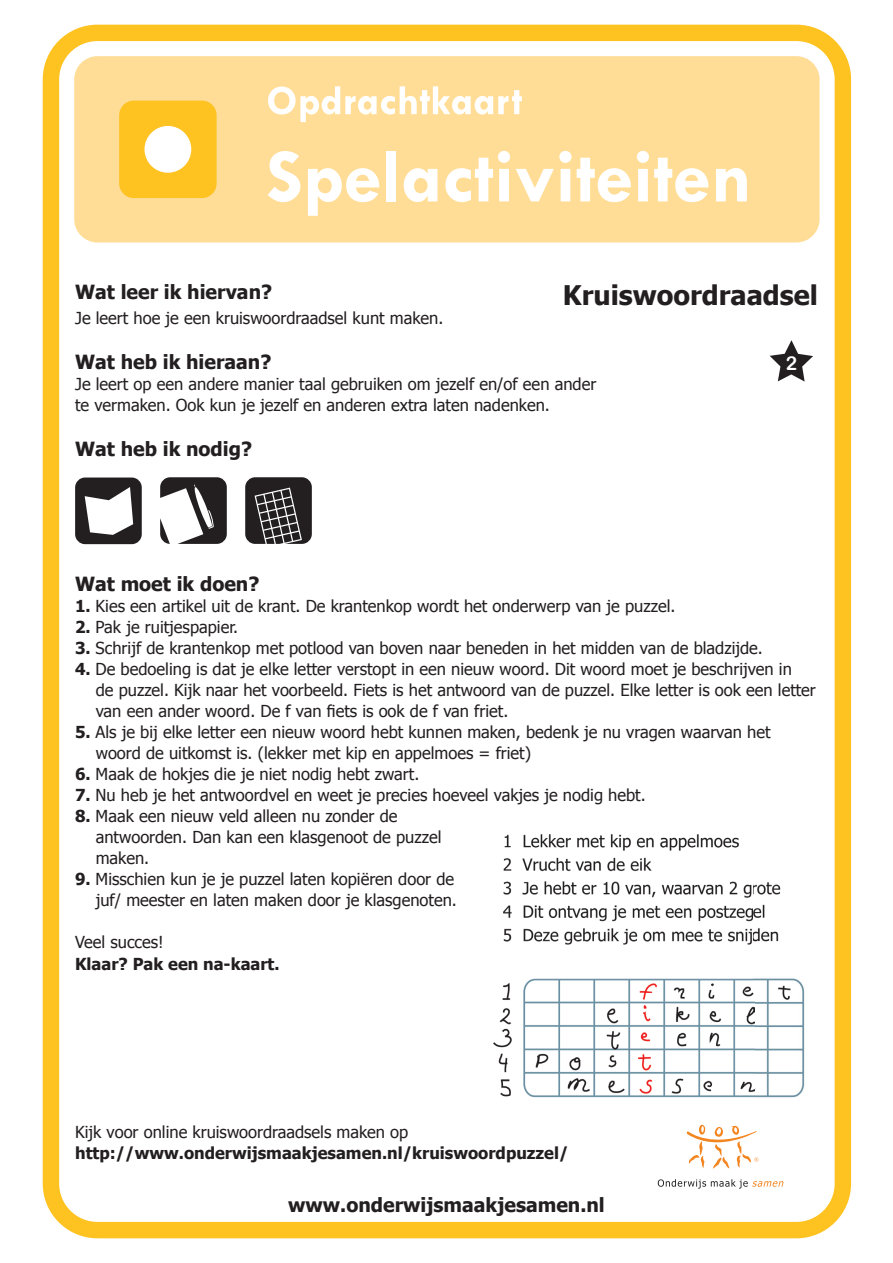
<style>
.page{position:relative;width:893px;height:1263px;background:#fff}
.page>*{position:absolute;margin:0;border:0;box-sizing:border-box;transform-origin:0 0}
.t1{font:700 27px "Tahoma";color:#231f20}
.t2{font:700 19.5px "Tahoma";color:#231f20}
.t3{font:19.2px "Arial Rounded MT Bold";color:#fff}
.t4{font:16.5px/21px "Tahoma";color:#231f20}
.t5{font:700 16.5px "Tahoma";color:#231f20}
.s1{font-weight:700}
</style>
<div class="page">
<div style="left:75px;top:477px;width:67px;height:67px;background:#231f20;border-radius:10px"></div>
<svg style="left:85px;top:487px;width:48px;height:48px"></svg>
<div style="left:43px;top:25px;width:808px;height:1213px;border:16px solid #fec221;border-radius:47px"></div>
<div style="left:74px;top:56px;width:746px;height:186px;background:#ffdd96;border-radius:23px"></div>
<svg style="left:268px;top:151px;width:32px;height:51px"></svg>
<svg style="left:308px;top:168px;width:71px;height:48px"></svg>
<div style="left:386px;top:151px;width:10px;height:50px;background:#fff"></div>
<svg style="left:404px;top:168px;width:33px;height:34px"></svg>
<svg style="left:445px;top:151px;width:65px;height:51px"></svg>
<svg style="left:516px;top:151px;width:55px;height:50px"></svg>
<svg style="left:577px;top:158px;width:54px;height:44px"></svg>
<svg style="left:637px;top:151px;width:71px;height:51px"></svg>
<svg style="left:716px;top:168px;width:31px;height:33px"></svg>
<svg style="left:268px;top:86px;width:254px;height:36px"></svg>
<div style="left:119px;top:101px;width:98px;height:97px;background:#fec221;border-radius:15px"></div>
<div style="left:144px;top:126px;width:47px;height:47px;background:#fff;border-radius:50%"></div>
<svg style="left:770px;top:340px;width:43px;height:42px"></svg>
<svg style="left:160px;top:477px;width:67px;height:67px"></svg>
<svg style="left:245px;top:477px;width:67px;height:67px;background:#454242"></svg>
<img style="left:493px;top:834px;width:312px;height:264px">
<svg style="left:658px;top:1179px;width:125px;height:9px"></svg>
<svg style="left:686px;top:1125px;width:72px;height:44px"></svg>
<h1 class="t1" style="left:563px;top:277px;width:257px">Kruiswoordraadsel</h1>
<p class="t2" style="left:75px;top:279px;width:199px">Wat leer ik hiervan?</p>
<p class="t4" style="left:75px;top:307px;width:370px">Je leert hoe je een kruiswoordraadsel kunt maken.</p>
<p class="t2" style="left:75px;top:349px;width:198px">Wat heb ik hieraan?</p>
<p class="t4" style="left:75px;top:373px;width:523px">Je leert op een andere manier taal gebruiken om jezelf en/of een ander te vermaken. Ook kun je jezelf en anderen extra laten nadenken.</p>
<p class="t2" style="left:75px;top:436px;width:178px">Wat heb ik nodig?</p>
<p class="t3" style="left:786px;top:352px;width:13px">2</p>
<p class="t2" style="left:75px;top:571px;width:186px">Wat moet ik doen?</p>
<p class="t4" style="left:75px;top:595px;width:602px"><span class="s1">1.</span> Kies een artikel uit de krant. De krantenkop wordt het onderwerp van je puzzel.</p>
<p class="t4" style="left:75px;top:616px;width:164px"><span class="s1">2.</span> Pak je ruitjespapier.</p>
<p class="t4" style="left:75px;top:637px;width:689px"><span class="s1">3.</span> Schrijf de krantenkop met potlood van boven naar beneden in het midden van de bladzijde.</p>
<p class="t4" style="left:96px;top:658px;width:722px;text-indent:-21px"><span class="s1">4.</span> De bedoeling is dat je elke letter verstopt in een nieuw woord. Dit woord moet je beschrijven in<br>de puzzel. Kijk naar het voorbeeld. Fiets is het antwoord van de puzzel. Elke letter is ook een letter van een ander woord. De f van fiets is ook de f van friet.</p>
<p class="t4" style="left:96px;top:721px;width:676px;text-indent:-21px"><span class="s1">5.</span> Als je bij elke letter een nieuw woord hebt kunnen maken, bedenk je nu vragen waarvan het woord de uitkomst is. (lekker met kip en appelmoes = friet)</p>
<p class="t4" style="left:75px;top:763px;width:346px"><span class="s1">6.</span> Maak de hokjes die je niet nodig hebt zwart.</p>
<p class="t4" style="left:75px;top:784px;width:572px"><span class="s1">7.</span> Nu heb je het antwoordvel en weet je precies hoeveel vakjes je nodig hebt.</p>
<p class="t4" style="left:96px;top:805px;width:347px;text-indent:-21px"><span class="s1">8.</span> Maak een nieuw veld alleen nu zonder de antwoorden. Dan kan een klasgenoot de puzzel maken.</p>
<p class="t4" style="left:75px;top:868px;width:383px;text-align:right"><span class="s1">9.</span> Misschien kun je je puzzel laten kopiëren door de juf/ meester en laten maken door je klasgenoten.</p>
<p class="t4" style="left:75px;top:931px;width:90px">Veel succes!</p>
<p class="t5" style="left:75px;top:953px;width:206px">Klaar? Pak een na-kaart.</p>
<p class="t4" style="left:75px;top:1121px;width:335px">Kijk voor online kruiswoordraadsels maken op</p>
<p class="t5" style="left:75px;top:1142px;width:495px">http://www.onderwijsmaakjesamen.nl/kruiswoordpuzzel/</p>
<p class="t2" style="left:288px;top:1192px;width:318px">www.onderwijsmaakjesamen.nl</p>
</div>
